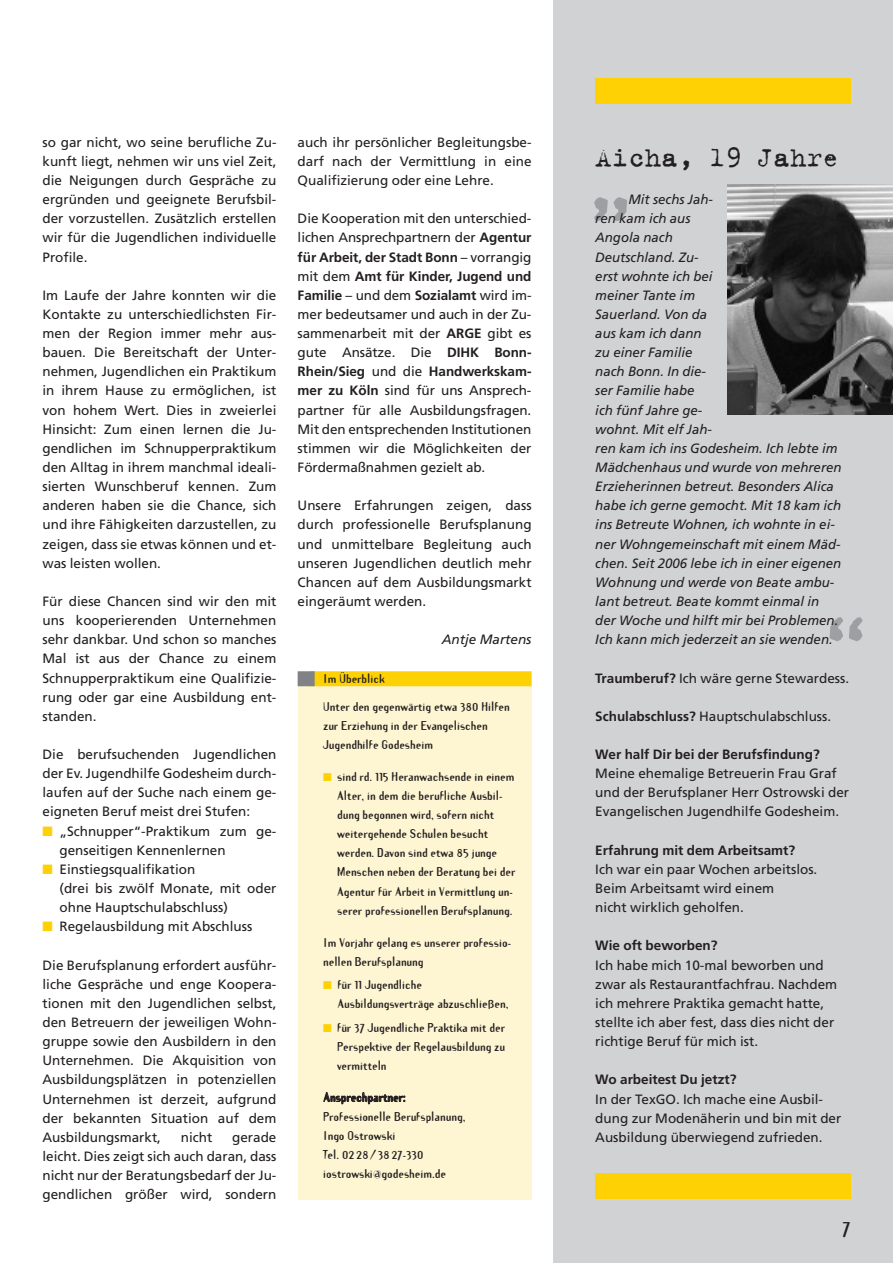
<style>
.page{position:relative;width:893px;height:1263px;background:#fff}
.page>*{position:absolute;margin:0;border:0;box-sizing:border-box;transform-origin:0 0}
.t1{font:90px "Trixie Text";color:#9d9fa2}
.t2{font:30px "Trixie Text";color:#231f20}
.t3{font:700 18px "Template Gothic";color:#231f20}
.t4{font:13.5px/19.2px "Frutiger";color:#231f20;text-align:justify}
.t5{font:italic 13.5px/19.2px "Frutiger";color:#231f20}
.t6{font:700 13.5px "Frutiger";color:#231f20}
.t7{font:700 11.25px/19.2px "Template Gothic";color:#231f20}
.s1{color:#fed105}
.s2{font-weight:700}
.s3{font-family:"Deconstruct"}
</style>
<div class="page">
<div style="left:298px;top:674px;width:233px;height:525px;background:#fef5d2"></div>
<div style="left:310px;top:671px;width:221px;height:15px;background:#fed105"></div>
<div style="left:298px;top:671px;width:17px;height:15px;background:#808285"></div>
<div style="left:553px;top:0;width:340px;height:1263px;background:#d1d2d4"></div>
<div style="left:595px;top:79px;width:255px;height:25px;background:#fed105"></div>
<div style="left:595px;top:1174px;width:255px;height:25px;background:#fed105"></div>
<img style="left:727px;top:185px;width:166px;height:230px">
<p class="t4" style="left:43px;top:133px;width:235px">so gar nicht, wo seine berufliche Zu&shy;kunft liegt, nehmen wir uns viel Zeit, die Neigungen durch Gespräche zu ergründen und geeignete Berufsbil&shy;der vorzustellen. Zusätzlich erstellen wir für die Jugendlichen individuelle Profile.</p>
<p class="t4" style="left:43px;top:287px;width:235px">Im Laufe der Jahre konnten wir die Kontakte zu unterschiedlichsten Fir&shy;men der Region immer mehr aus&shy;bauen. Die Bereitschaft der Unter&shy;nehmen, Jugendlichen ein Praktikum in ihrem Hause zu ermöglichen, ist von hohem Wert. Dies in zweierlei Hinsicht: Zum einen lernen die Ju&shy;gendlichen im Schnupperpraktikum den Alltag in ihrem manchmal ideali&shy;sierten Wunschberuf kennen. Zum anderen haben sie die Chance, sich und ihre Fähigkeiten darzustellen, zu zeigen, dass sie etwas können und et&shy;was leisten wollen.</p>
<p class="t4" style="left:43px;top:593px;width:235px">Für diese Chancen sind wir den mit uns kooperierenden Unternehmen sehr dankbar. Und schon so manches Mal ist aus der Chance zu einem Schnupperpraktikum eine Qualifizie&shy;rung oder gar eine Ausbildung ent&shy;standen.</p>
<p class="t4" style="left:43px;top:746px;width:235px">Die berufsuchenden Jugendlichen der Ev. Jugendhilfe Godesheim durch&shy;laufen auf der Suche nach einem ge&shy;eigneten Beruf meist drei Stufen:</p>
<p class="t4" style="left:60px;top:822px;width:218px;text-indent:-17px"><span class="s1">■</span> „Schnupper“-Praktikum zum ge&shy;genseitigen Kennenlernen</p>
<p class="t4" style="left:60px;top:861px;width:218px;text-align:left;text-indent:-17px"><span class="s1">■</span> Einstiegsqualifikation<br>(drei bis zwölf Monate, mit oder ohne Hauptschulabschluss)</p>
<p class="t4" style="left:43px;top:918px;width:211px"><span class="s1">■</span> Regelausbildung mit Abschluss</p>
<p class="t4" style="left:43px;top:956px;width:235px">Die Berufsplanung erfordert ausführ&shy;liche Gespräche und enge Koopera&shy;tionen mit den Jugendlichen selbst, den Betreuern der jeweiligen Wohn&shy;gruppe sowie den Ausbildern in den Unternehmen. Die Akquisition von Ausbildungsplätzen in potenziellen Unternehmen ist derzeit, aufgrund der bekannten Situation auf dem Ausbildungsmarkt,</p>
<p class="t4" style="left:43px;top:1128px;width:235px;text-indent:190px">gerade leicht. Dies zeigt sich auch daran, dass nicht nur der Beratungsbedarf der Ju&shy;gendlichen größer wird, sondern</p>
<p class="t4" style="left:181px;top:1128px;width:33px">nicht</p>
<p class="t4" style="left:298px;top:133px;width:235px">auch ihr persönlicher Begleitungsbe&shy;darf nach der Vermittlung in eine Qualifizierung oder eine Lehre.</p>
<p class="t4" style="left:298px;top:210px;width:235px">Die Kooperation mit den unterschied&shy;lichen Ansprechpartnern der <span class="s2">Agentur für Arbeit, der Stadt Bonn</span> – vorrangig mit dem <span class="s2">Amt für Kinder, Jugend und Familie</span> – und dem <span class="s2">Sozialamt</span> wird im&shy;mer bedeutsamer und auch in der Zu&shy;sammenarbeit mit der <span class="s2">ARGE</span> gibt es gute Ansätze. Die <span class="s2">DIHK Bonn-Rhein/Sieg</span> und die <span class="s2">Handwerkskam&shy;mer zu Köln</span> sind für uns Ansprech&shy;partner für alle Ausbildungsfragen.<br>Mit den entsprechenden Institutionen stimmen wir die Möglichkeiten der Fördermaßnahmen gezielt ab.</p>
<p class="t4" style="left:298px;top:497px;width:235px">Unsere Erfahrungen zeigen, dass durch professionelle Berufsplanung und unmittelbare Begleitung auch unseren Jugendlichen deutlich mehr Chancen auf dem Ausbildungsmarkt eingeräumt werden.</p>
<p class="t5" style="left:442px;top:631px;width:91px">Antje Martens</p>
<p class="t7" style="left:323px;top:669px;width:63px">Im Überblick</p>
<p class="t7" style="left:323px;top:697px;width:188px">Unter den gegenwärtig etwa 380 Hilfen zur Erziehung in der Evangelischen<br>Jugendhilfe Godesheim</p>
<p class="t7" style="left:337px;top:767px;width:180px;text-indent:-14px"><span class="s1">■</span> sind rd. 115 Heranwachsende in einem Alter, in dem die berufliche Ausbil&shy;dung begonnen wird, sofern nicht weitergehende Schulen besucht werden. Davon sind etwa 85 junge Menschen neben der Beratung bei der Agentur für Arbeit in Vermittlung un&shy;serer professionellen Berufsplanung.</p>
<p class="t7" style="left:323px;top:933px;width:189px">Im Vorjahr gelang es unserer professio&shy;nellen Berufsplanung</p>
<p class="t7" style="left:337px;top:975px;width:172px;text-indent:-14px"><span class="s1">■</span> für 11 Jugendliche<br>Ausbildungsverträge abzuschließen,</p>
<p class="t7" style="left:337px;top:1018px;width:169px;text-align:justify;text-indent:-14px"><span class="s1">■</span> für 37 Jugendliche Praktika mit der Perspektive der Regelausbildung zu vermitteln</p>
<p class="t7" style="left:323px;top:1088px;width:144px">Ansprechpartner:<br>Professionelle Berufsplanung,<br>Ingo Ostrowski<br>Tel. 02 28/38 27-330 iostrowski<span class="s3">@</span>godesheim.de</p>
<h2 class="t2" style="left:595px;top:138px;width:246px">Aicha, 19 Jahre</h2>
<p class="t5" style="left:595px;top:191px;width:248px;text-indent:33px">Mit sechs Jah-<br>ren kam ich aus<br>Angola nach<br>Deutschland. Zu-<br>erst wohnte ich bei<br>meiner Tante im<br>Sauerland. Von da<br>aus kam ich dann<br>zu einer Familie<br>nach Bonn. In die-<br>ser Familie habe<br>ich fünf Jahre ge-<br>wohnt. Mit elf Jah-<br>ren kam ich ins Godesheim. Ich lebte im<br>Mädchenhaus und wurde von mehreren<br>Erzieherinnen betreut. Besonders Alica habe ich gerne gemocht. Mit 18 kam ich ins Betreute Wohnen, ich wohnte in ei&shy;ner Wohngemeinschaft mit einem Mäd&shy;chen. Seit 2006 lebe ich in einer eigenen<br>Wohnung und werde von Beate ambu&shy;lant betreut. Beate kommt einmal in der Woche und hilft mir bei Problemen.<br>Ich kann mich jederzeit an sie wenden.</p>
<p class="t4" style="left:595px;top:669px;width:255px"><span class="s2">Traumberuf?</span> Ich wäre gerne Stewardess.</p>
<p class="t4" style="left:595px;top:707px;width:237px"><span class="s2">Schulabschluss?</span> Hauptschulabschluss.</p>
<p class="t6" style="left:595px;top:749px;width:226px">Wer half Dir bei der Berufsfindung?</p>
<p class="t4" style="left:595px;top:765px;width:255px;text-align:left">Meine ehemalige Betreuerin Frau Graf und der Berufsplaner Herr Ostrowski der<br>Evangelischen Jugendhilfe Godesheim.</p>
<p class="t6" style="left:595px;top:845px;width:201px">Erfahrung mit dem Arbeitsamt?</p>
<p class="t4" style="left:595px;top:861px;width:224px;text-align:left">Ich war ein paar Wochen arbeitslos.<br>Beim Arbeitsamt wird einem<br>nicht wirklich geholfen.</p>
<p class="t6" style="left:595px;top:940px;width:124px">Wie oft beworben?</p>
<p class="t4" style="left:595px;top:956px;width:243px;text-align:left">Ich habe mich 10-mal beworben und zwar als Restaurantfachfrau. Nachdem ich mehrere Praktika gemacht hatte, stellte ich aber fest, dass dies nicht der richtige Beruf für mich ist.</p>
<p class="t6" style="left:595px;top:1074px;width:143px">Wo arbeitest Du jetzt?</p>
<p class="t4" style="left:595px;top:1090px;width:248px;text-align:left">In der TexGO. Ich mache eine Ausbil&shy;dung zur Modenäherin und bin mit der<br>Ausbildung überwiegend zufrieden.</p>
<h1 class="t1" style="left:587px;top:128px;width:51px">„</h1>
<h1 class="t1" style="left:821px;top:602px;width:51px">“</h1>
<h3 class="t3" style="left:842px;top:1218px;width:10px">7</h3>
</div>
